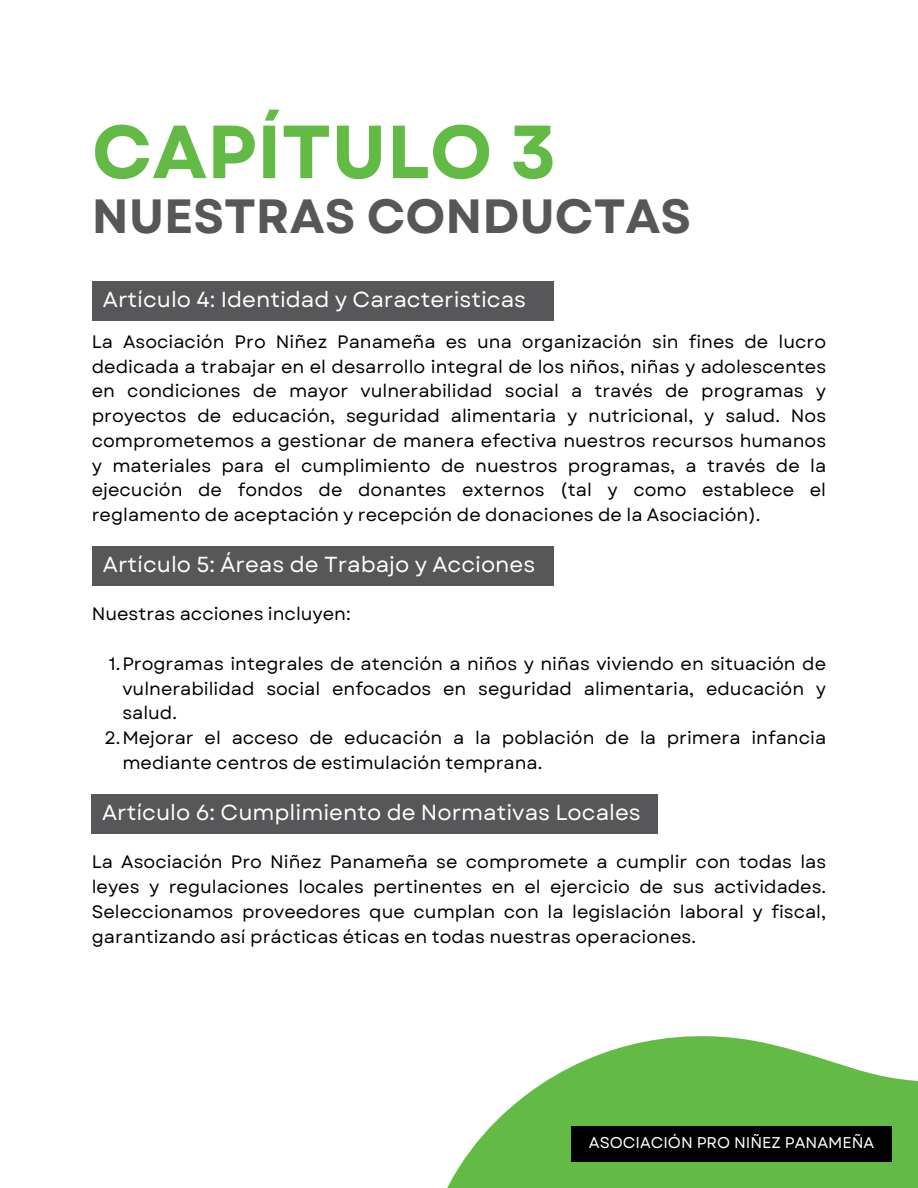
<style>
.page{position:relative;width:918px;height:1188px;background:#fff}
.page>*{position:absolute;margin:0;border:0;box-sizing:border-box;transform-origin:0 0}
.t1{font:700 75px "Garet";color:#63bb46}
.t2{font:700 48px "Garet";color:#57575a}
.t3{font:21.75px "Garet";color:#fff}
.t4{font:18px/24.8px "Garet";color:#000;text-align:justify}
.t5{font:15.6px "Garet";color:#fff}
</style>
<div class="page">
<div style="left:92px;top:281px;width:462px;height:40px;background:#57575a"></div>
<div style="left:92px;top:546px;width:462px;height:40px;background:#57575a"></div>
<svg style="left:447px;top:1036px;width:471px;height:152px;fill:#63bb46"></svg>
<div style="left:571px;top:1126px;width:321px;height:36px;background:#000"></div>
<div style="left:92px;top:794px;width:566px;height:40px;background:#57575a"></div>
<h3 class="t1" style="left:92px;top:98px;width:466px">CAPÍTULO 3</h3>
<h4 class="t2" style="left:92px;top:182px;width:601px">NUESTRAS CONDUCTAS</h4>
<h1 class="t3" style="left:103px;top:284px;width:425px">Artículo 4: Identidad y Caracteristicas</h1>
<h2 class="t4" style="left:92px;top:329px;width:736px">La Asociación Pro Niñez Panameña es una organización sin fines de lucro dedicada a trabajar en el desarrollo integral de los niños, niñas y adolescentes en condiciones de mayor vulnerabilidad social a través de programas y proyectos de educación, seguridad alimentaria y nutricional, y salud. Nos comprometemos a gestionar de manera efectiva nuestros recursos humanos y materiales para el cumplimiento de nuestros programas, a través de la ejecución de fondos de donantes externos (tal y como establece el reglamento de aceptación y recepción de donaciones de la Asociación).</h2>
<h3 class="t3" style="left:103px;top:549px;width:434px">Artículo 5: Áreas de Trabajo y Acciones</h3>
<h4 class="t4" style="left:92px;top:602px;width:260px">Nuestras acciones incluyen:</h4>
<p class="t4" style="left:122px;top:651px;width:705px;text-indent:-13px">1.Programas integrales de atención a niños y niñas viviendo en situación de vulnerabilidad social enfocados en seguridad alimentaria, educación y salud.</p>
<p class="t4" style="left:122px;top:726px;width:705px;text-indent:-18px">2.Mejorar el acceso de educación a la población de la primera infancia mediante centros de estimulación temprana.</p>
<h4 class="t3" style="left:102px;top:797px;width:540px">Artículo 6: Cumplimiento de Normativas Locales</h4>
<p class="t4" style="left:92px;top:850px;width:736px">La Asociación Pro Niñez Panameña se compromete a cumplir con todas las leyes y regulaciones locales pertinentes en el ejercicio de sus actividades.<br>Seleccionamos proveedores que cumplan con la legislación laboral y fiscal, garantizando así prácticas éticas en todas nuestras operaciones.</p>
<h3 class="t5" style="left:589px;top:1131px;width:287px">ASOCIACIÓN PRO NIÑEZ PANAMEÑA</h3>
</div>
